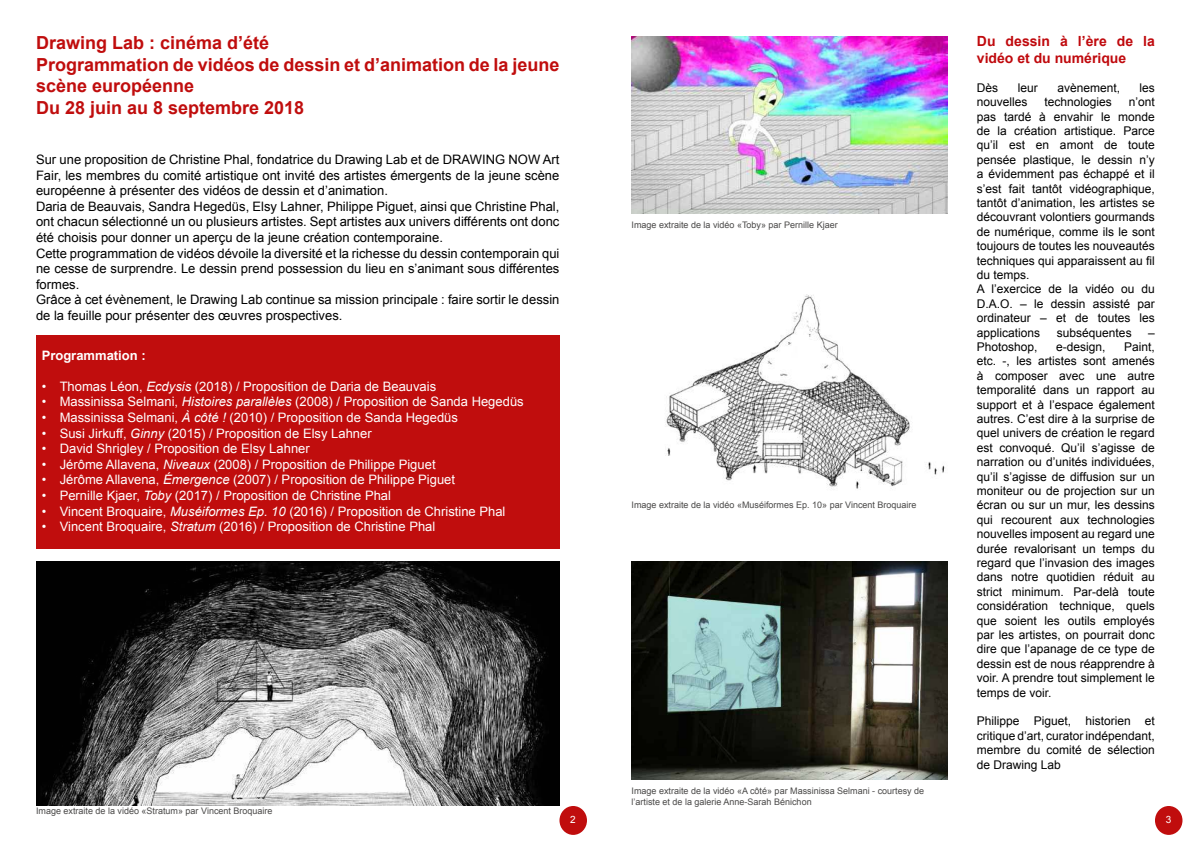
<style>
.page{position:relative;width:1191px;height:842px;background:#fff}
.page>*{position:absolute;margin:0;border:0;box-sizing:border-box;transform-origin:0 0}
.t1{font:700 18px/21.6px "Arial";color:#c00d0d}
.t2{font:700 14px/16.8px "Arial";color:#c0090d}
.t3{font:13px/15.6px "Arial";color:#000}
.t4{font:13px "Arial";color:#fff}
.t5{font:700 13px "Arial";color:#fff}
.t6{font:12px/14.4px "Arial";color:#000;text-align:justify}
.t7{font:10px "Arial";color:#fff}
.t8{font:9px/10.8px "Arial";color:#4a4948}
.s1{font-style:italic}
</style>
<div class="page">
<div style="left:559px;top:806px;width:28px;height:29px;background:#c00d0d;border-radius:50%"></div>
<div style="left:1155px;top:806px;width:27px;height:29px;background:#c00d0d;border-radius:50%"></div>
<div style="left:36px;top:334px;width:523px;height:214px;background:#c00d0d"></div>
<img style="left:36px;top:561px;width:523px;height:245px">
<img style="left:631px;top:36px;width:316px;height:177px">
<img style="left:665px;top:294px;width:280px;height:195px">
<img style="left:631px;top:561px;width:316px;height:219px">
<h1 class="t1" style="left:36px;top:34px;width:525px">Drawing Lab : cinéma d’été<br>Programmation de vidéos de dessin et d’animation de la jeune scène européenne<br>Du 28 juin au 8 septembre 2018</h1>
<p class="t3" style="left:36px;top:153px;width:525px">Sur une proposition de Christine Phal, fondatrice du Drawing Lab et de DRAWING NOW Art Fair, les membres du comité artistique ont invité des artistes émergents de la jeune scène européenne à présenter des vidéos de dessin et d’animation.<br>Daria de Beauvais, Sandra Hegedüs, Elsy Lahner, Philippe Piguet, ainsi que Christine Phal, ont chacun sélectionné un ou plusieurs artistes. Sept artistes aux univers différents ont donc été choisis pour donner un aperçu de la jeune création contemporaine.<br>Cette programmation de vidéos dévoile la diversité et la richesse du dessin contemporain qui ne cesse de surprendre. Le dessin prend possession du lieu en s’animant sous différentes formes.<br>Grâce à cet évènement, le Drawing Lab continue sa mission principale : faire sortir le dessin de la feuille pour présenter des œuvres prospectives.</p>
<p class="t5" style="left:42px;top:350px;width:106px">Programmation :</p>
<p class="t4" style="left:42px;top:381px;width:396px">• Thomas Léon, <span class="s1">Ecdysis</span> (2018) / Proposition de Daria de Beauvais</p>
<p class="t4" style="left:42px;top:397px;width:483px">• Massinissa Selmani, <span class="s1">Histoires parallèles</span> (2008) / Proposition de Sanda Hegedüs</p>
<p class="t4" style="left:42px;top:412px;width:418px">• Massinissa Selmani, <span class="s1">À côté !</span> (2010) / Proposition de Sanda Hegedüs</p>
<p class="t4" style="left:42px;top:428px;width:331px">• Susi Jirkuff, <span class="s1">Ginny</span> (2015) / Proposition de Elsy Lahner</p>
<p class="t4" style="left:42px;top:444px;width:269px">• David Shrigley / Proposition de Elsy Lahner</p>
<p class="t4" style="left:42px;top:459px;width:395px">• Jérôme Allavena, <span class="s1">Niveaux</span> (2008) / Proposition de Philippe Piguet</p>
<p class="t4" style="left:42px;top:475px;width:415px">• Jérôme Allavena, <span class="s1">Émergence</span> (2007) / Proposition de Philippe Piguet</p>
<p class="t4" style="left:42px;top:490px;width:351px">• Pernille Kjaer, <span class="s1">Toby</span> (2017) / Proposition de Christine Phal</p>
<p class="t4" style="left:42px;top:506px;width:465px">• Vincent Broquaire, <span class="s1">Muséiformes Ep. 10</span> (2016) / Proposition de Christine Phal</p>
<p class="t4" style="left:42px;top:522px;width:395px">• Vincent Broquaire, <span class="s1">Stratum</span> (2016) / Proposition de Christine Phal</p>
<p class="t8" style="left:36px;top:806px;width:238px">Image extraite de la vidéo «Stratum» par Vincent Broquaire</p>
<p class="t8" style="left:631px;top:220px;width:208px">Image extraite de la vidéo «Toby» par Pernille Kjaer</p>
<p class="t8" style="left:631px;top:501px;width:286px">Image extraite de la vidéo «Muséiformes Ep. 10» par Vincent Broquaire</p>
<p class="t8" style="left:631px;top:786px;width:294px">Image extraite de la vidéo «A côté» par Massinissa Selmani - courtesy de l’artiste et de la galerie Anne-Sarah Bénichon</p>
<p class="t2" style="left:977px;top:34px;width:180px">Du dessin à l’ère de la vidéo et du numérique</p>
<p class="t6" style="left:977px;top:81px;width:23px">Dès</p>
<p class="t6" style="left:1017px;top:81px;width:22px">leur</p>
<p class="t6" style="left:1057px;top:81px;width:64px">avènement,</p>
<p class="t6" style="left:1139px;top:81px;width:17px">les</p>
<p class="t6" style="left:977px;top:96px;width:52px">nouvelles</p>
<p class="t6" style="left:1044px;top:96px;width:69px">technologies</p>
<p class="t6" style="left:977px;top:96px;width:180px;text-align:left;text-indent:152px">n’ont pas tardé à envahir le monde de la création artistique. Parce qu’il est en amont de toute pensée plastique, le dessin n’y a évidemment pas échappé et il s’est fait tantôt vidéographique, tantôt d’animation, les artistes se découvrant volontiers gourmands de numérique, comme ils le sont toujours de toutes les nouveautés techniques qui apparaissent au fil du temps.<br>A l’exercice de la vidéo ou du<br>D.A.O. – le dessin assisté par ordinateur – et de toutes les applications</p>
<p class="t6" style="left:1057px;top:326px;width:76px">subséquentes</p>
<p class="t6" style="left:1148px;top:326px;width:8px">–</p>
<p class="t6" style="left:977px;top:341px;width:180px;text-indent:147px">Paint, etc. -, les artistes sont amenés à composer avec une autre temporalité dans un rapport au support et à l’espace également autres. C’est dire à la surprise de quel univers de création le regard est convoqué. Qu’il s’agisse de narration ou d’unités individuées, qu’il s’agisse de diffusion sur un moniteur ou de projection sur un écran ou sur un mur, les dessins qui recourent aux technologies nouvelles imposent au regard une durée revalorisant un temps du regard que l’invasion des images dans notre quotidien réduit au strict minimum. Par-delà toute considération technique, quels que soient les outils employés par les artistes, on pourrait donc dire que l’apanage de ce type de dessin est de nous réapprendre à voir. A prendre tout simplement le temps de voir.</p>
<p class="t6" style="left:977px;top:715px;width:180px">Philippe Piguet, historien et critique d’art, curator indépendant, membre du comité de sélection de Drawing Lab</p>
<p class="t6" style="left:977px;top:341px;width:62px">Photoshop,</p>
<p class="t6" style="left:1056px;top:341px;width:51px">e-design,</p>
<p class="t7" style="left:570px;top:816px;width:7px">2</p>
<p class="t7" style="left:1165px;top:816px;width:7px">3</p>
</div>
